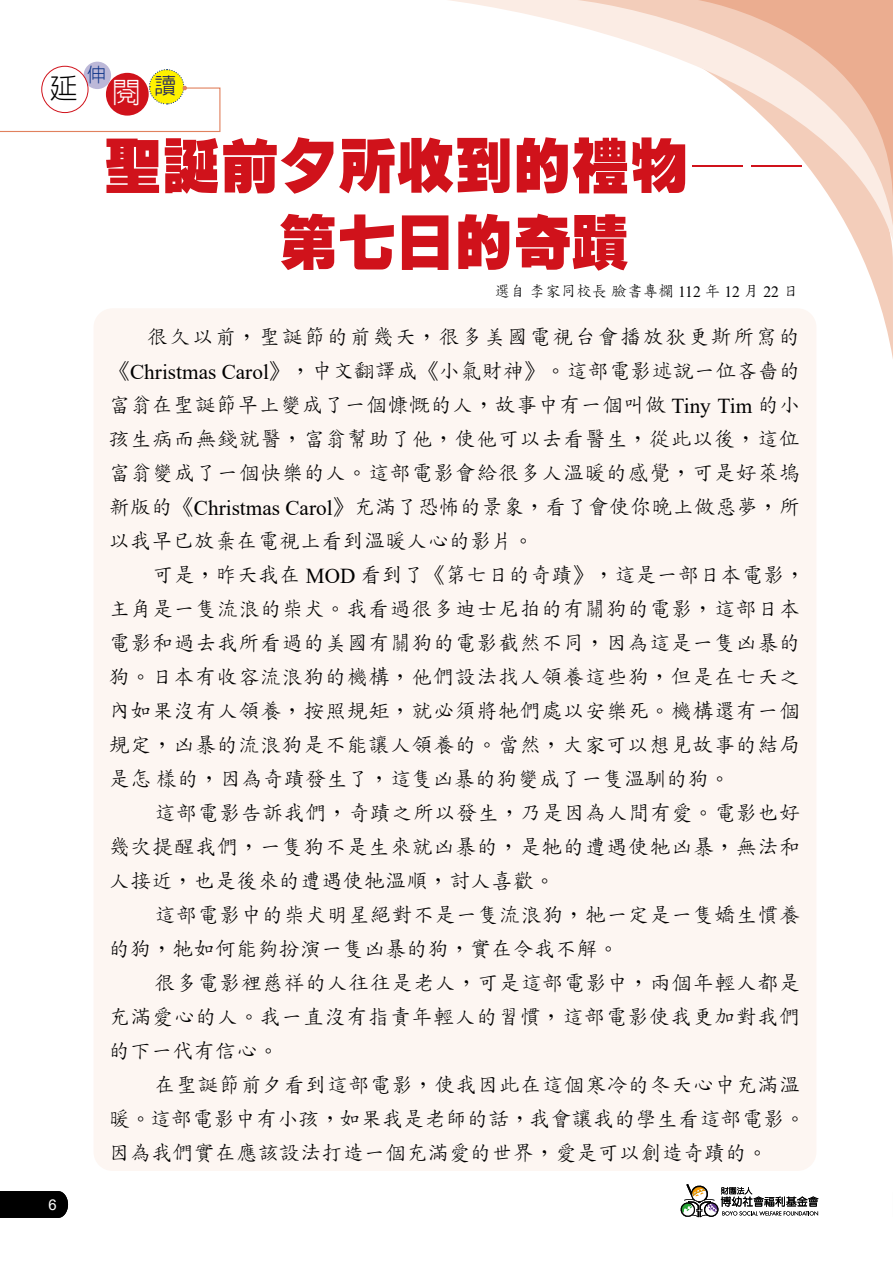
<style>
.page{position:relative;width:893px;height:1263px;background:#fff}
.page>*{position:absolute;margin:0;border:0;box-sizing:border-box;transform-origin:0 0}
.t1{font:900 58.5px/76.5px "AR Hei B5";color:#d0121b;text-align:center}
.t2{font:300 28.5px "AR Hei B5";color:#000}
.t3{font:300 21.3px/34px "AR Std Kai B5";letter-spacing:.015em;color:#000;text-align:justify}
.t4{font:300 19.65px "AR Hei B5";color:#0c3388}
.t5{font:300 15.6px "AR Std Kai B5";color:#000}
.t6{font:14.85px "Arial";color:#fff}
.s1{color:#fff}
.s2{font-family:"Times New Roman";font-weight:400}
</style>
<div class="page">
<svg style="left:815px;top:241px;width:78px;height:118px"></svg>
<svg style="left:449px;top:0;width:444px;height:241px"></svg>
<svg style="left:577px;top:0;width:316px;height:226px"></svg>
<svg style="left:698px;top:0;width:195px;height:205px"></svg>
<div style="left:94px;top:308px;width:722px;height:863px;background:#fdf6f2;border-radius:19px"></div>
<div style="left:0;top:1191px;width:68px;height:27px;background:#000"></div>
<svg style="left:680px;top:1184px;width:138px;height:34px"></svg>
<div style="left:84px;top:62px;width:27px;height:27px;background:#bcb8d8;border-radius:50%"></div>
<svg style="left:0;top:68px;width:221px;height:64px"></svg>
<p class="t4" style="left:87px;top:65px;width:21px">伸</p>
<h2 class="t2" style="left:50px;top:74px;width:129px">延 <span class="s1">閱</span><sup>讀</sup></h2>
<h1 class="t1" style="left:104px;top:127px;width:703px">聖誕前夕所收到的禮物——第七日的奇蹟</h1>
<p class="t6" style="left:49px;top:1194px;width:10px">6</p>
<p class="t5" style="left:494px;top:284px;width:306px">選自李家同校長臉書專欄 <span class="s2">112</span> 年 <span class="s2">12</span> 月 <span class="s2">22</span> 日</p>
<p class="t3" style="left:109px;top:320px;width:693px;text-indent:38px">很久以前，聖誕節的前幾天，很多美國電視台會播放狄更斯所寫的《<span class="s2">Christmas Carol</span>》，中文翻譯成《小氣財神》。這部電影述說一位吝嗇的富翁在聖誕節早上變成了一個慷慨的人，故事中有一個叫做 <span class="s2">Tiny Tim</span> 的小孩生病而無錢就醫，富翁幫助了他，使他可以去看醫生，從此以後，這位富翁變成了一個快樂的人。這部電影會給很多人溫暖的感覺，可是好萊塢新版的《<span class="s2">Christmas Carol</span>》充滿了恐怖的景象，看了會使你晚上做惡夢，所以我早已放棄在電視上看到溫暖人心的影片。</p>
<p class="t3" style="left:109px;top:558px;width:698px;text-align:left;text-indent:44px">可是，昨天我在 <span class="s2">MOD</span> 看到了《第七日的奇蹟》，這是一部日本電影，主角是一隻流浪的柴犬。我看過很多迪士尼拍的有關狗的電影，這部日本電影和過去我所看過的美國有關狗的電影截然不同，因為這是一隻凶暴的狗。日本有收容流浪狗的機構，他們設法找人領養這些狗，但是在七天之內如果沒有人領養，按照規矩，就必須將牠們處以安樂死。機構還有一個規定，凶暴的流浪狗是不能讓人領養的。當然，大家可以想見故事的結局是怎 樣的，因為奇蹟發生了，這隻凶暴的狗變成了一隻溫馴的狗。</p>
<p class="t3" style="left:109px;top:796px;width:693px;text-indent:46px">這部電影告訴我們，奇蹟之所以發生，乃是因為人間有愛。電影也好幾次提醒我們，一隻狗不是生來就凶暴的，是牠的遭遇使牠凶暴，無法和人接近，也是後來的遭遇使牠溫順，討人喜歡。</p>
<p class="t3" style="left:109px;top:898px;width:693px;text-indent:46px">這部電影中的柴犬明星絕對不是一隻流浪狗，牠一定是一隻嬌生慣養的狗，牠如何能夠扮演一隻凶暴的狗，實在令我不解。</p>
<p class="t3" style="left:109px;top:966px;width:693px;text-indent:46px">很多電影裡慈祥的人往往是老人，可是這部電影中，兩個年輕人都是充滿愛心的人。我一直沒有指責年輕人的習慣，這部電影使我更加對我們的下一代有信心。</p>
<p class="t3" style="left:109px;top:1068px;width:698px;text-align:left;text-indent:46px">在聖誕節前夕看到這部電影，使我因此在這個寒冷的冬天心中充滿溫暖。這部電影中有小孩，如果我是老師的話，我會讓我的學生看這部電影。因為我們實在應該設法打造一個充滿愛的世界，愛是可以創造奇蹟的。</p>
</div>
